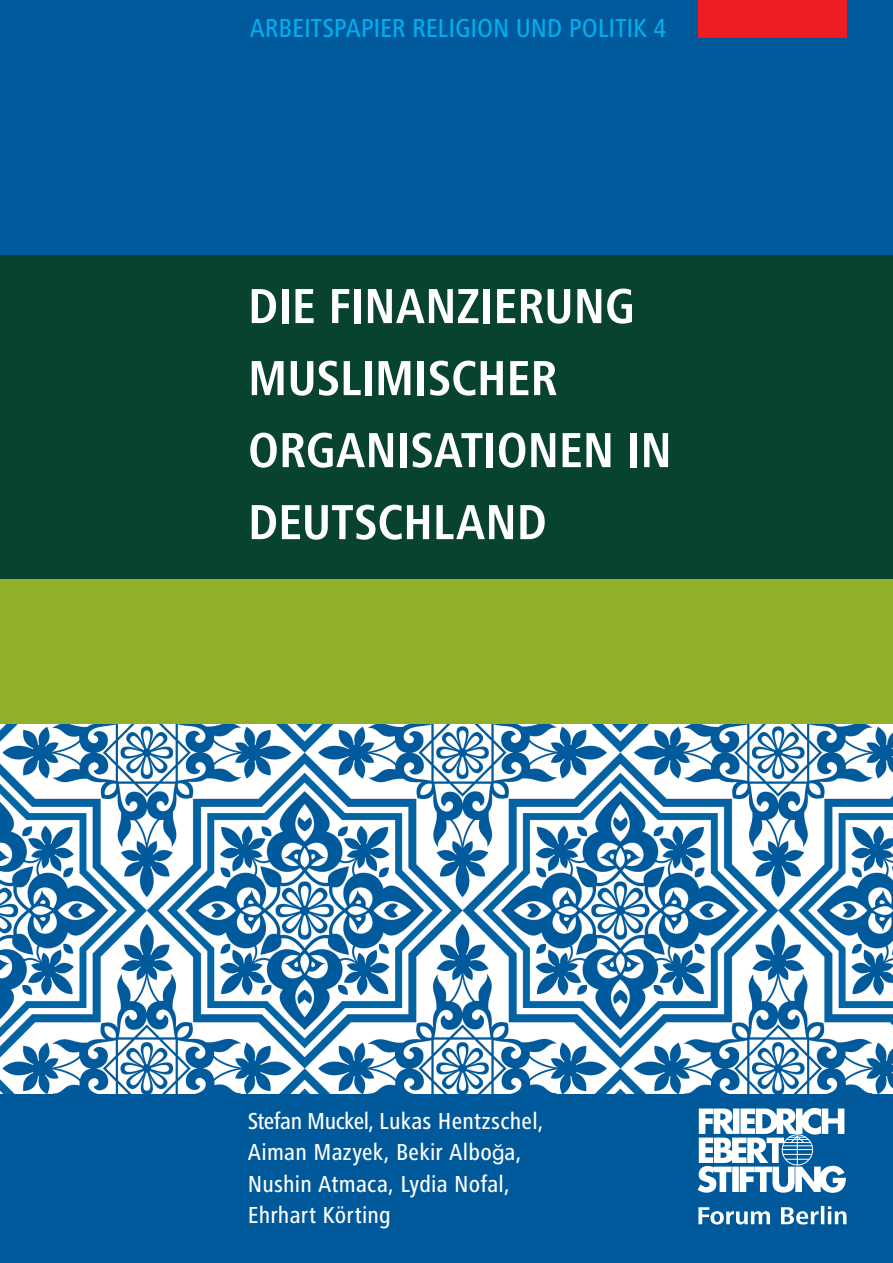
<style>
.page{position:relative;width:893px;height:1263px;background:#fff}
.page>*{position:absolute;margin:0;border:0;box-sizing:border-box;transform-origin:0 0}
.t1{font:700 condensed 51px/72px "Frutiger Next LT";letter-spacing:-.005em;color:#fff}
.t2{font:500 condensed 27px "Frutiger Next LT";letter-spacing:-.005em;color:#00aeef}
.t3{font:500 condensed 24px/31.5px "Frutiger Next LT";letter-spacing:.01em;color:#fff}
.s1{font-family:"Helvetica Neue";font-weight:400;font-stretch:normal;font-size:21.75px}
</style>
<div class="page">
<img style="left:0;top:724px;width:893px;height:370px">
<div style="left:0;top:1094px;width:893px;height:169px;background:#00599b"></div>
<div style="left:0;top:575px;width:893px;height:149px;background:#92af2a"></div>
<div style="left:0;top:0;width:893px;height:255px;background:#00599b"></div>
<div style="left:0;top:255px;width:893px;height:323px;background:#08442d"></div>
<div style="left:698px;top:0;width:148px;height:37px;background:#ee1d23"></div>
<svg style="left:698px;top:1108px;width:148px;height:85px"></svg>
<svg style="left:698px;top:1206px;width:148px;height:18px"></svg>
<p class="t2" style="left:250px;top:13px;width:418px">ARBEITSPAPIER RELIGION UND POLITIK 4</p>
<h1 class="t1" style="left:248px;top:270px;width:426px">DIE FINANZIERUNG<br>MUSLIMISCHER<br>ORGANISATIONEN IN<br>DEUTSCHLAND</h1>
<p class="t3" style="left:248px;top:1105px;width:297px">Stefan Muckel, Lukas Hentzschel,<br>Aiman Mazyek, Bekir Albo<span class="s1">ğ</span>a,<br>Nushin Atmaca, Lydia Nofal,<br>Ehrhart Körting</p>
</div>
